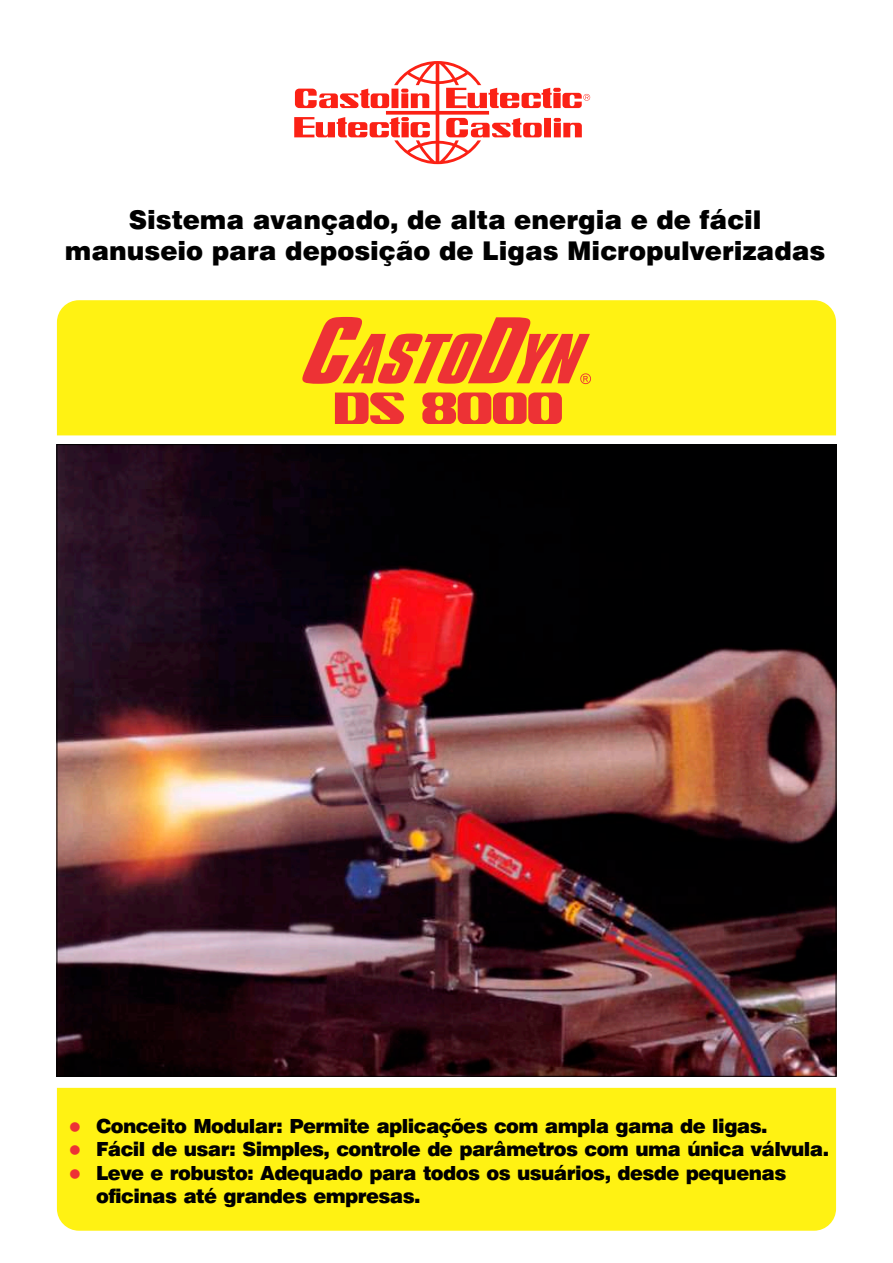
<style>
.page{position:relative;width:893px;height:1263px;background:#fff}
.page>*{position:absolute;margin:0;border:0;box-sizing:border-box;transform-origin:0 0}
.t1{font:900 25.8px/31px "Swiss 721 BT";color:#000;text-align:center}
.t2{font:900 19.5px/23.4px "Swiss 721 BT";letter-spacing:-.03em;color:#000}
.t3{font:16.65px/23.4px "Wingdings";color:#ed3235;text-align:justify}
</style>
<div class="page">
<svg style="left:294px;top:61px;width:296px;height:103px"></svg>
<div style="left:57px;top:300px;width:779px;height:135px;background:#fff213"></div>
<div style="left:57px;top:1088px;width:779px;height:143px;background:#fff213"></div>
<img style="left:58px;top:446px;width:776px;height:629px">
<svg style="left:302px;top:317px;width:289px;height:107px;background:#f69323"></svg>
<h1 class="t1" style="left:65px;top:207px;width:762px">Sistema avançado, de alta energia e de fácil manuseio para deposição de Ligas Micropulverizadas</h1>
<p class="t3" style="left:69px;top:1116px;width:14px">● ● ●</p>
<p class="t2" style="left:96px;top:1116px;width:735px">Conceito Modular: Permite aplicações com ampla gama de ligas.<br>Fácil de usar: Simples, controle de parâmetros com uma única válvula.<br>Leve e robusto: Adequado para todos os usuários, desde pequenas oficinas até grandes empresas.</p>
</div>
